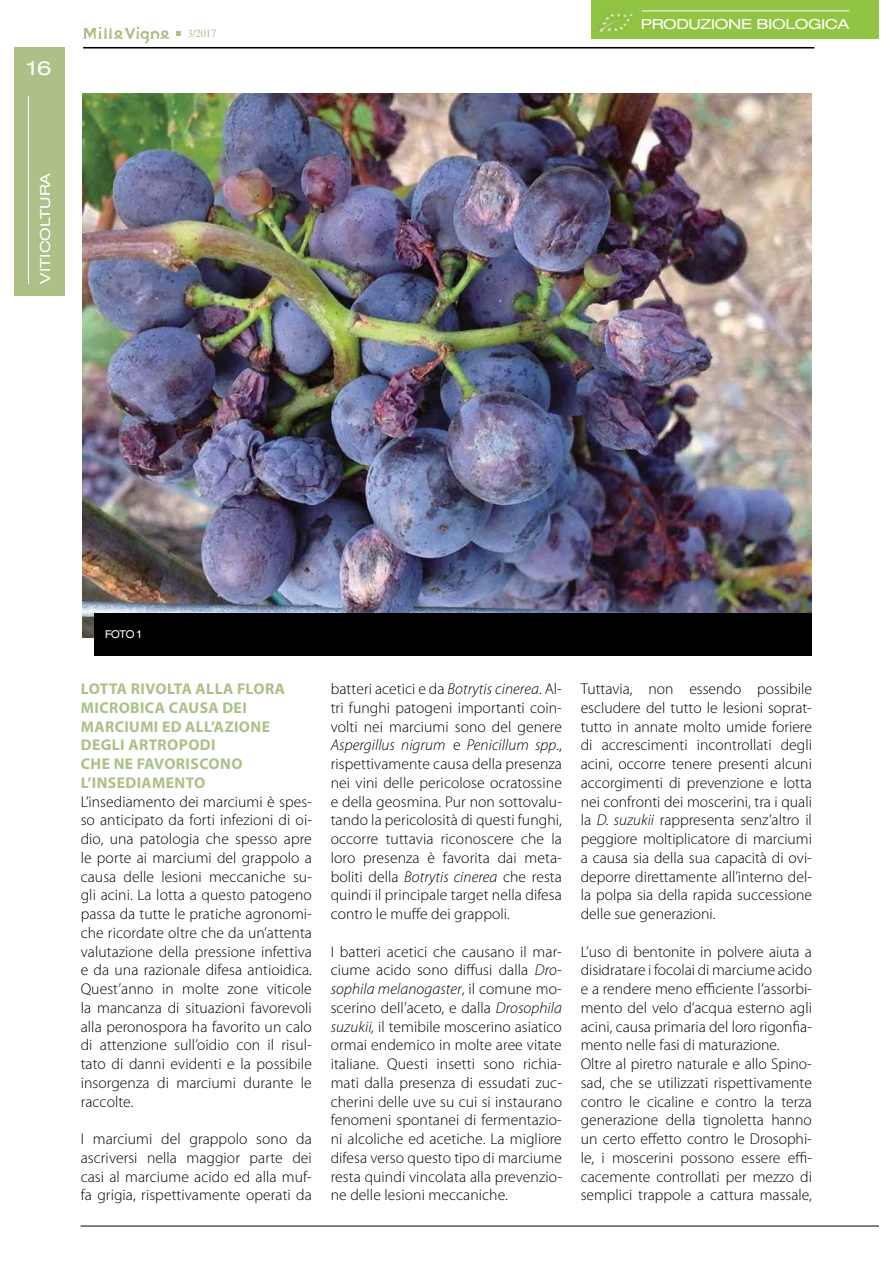
<style>
.page{position:relative;width:893px;height:1263px;background:#fff}
.page>*{position:absolute;margin:0;border:0;box-sizing:border-box;transform-origin:0 0}
.t1{font:expanded 19.5px "Helvetica Neue";color:#fff;scale:1.12 1}
.t2{font:300 15.6px/18.8px "Myriad Pro";color:#000;text-align:justify}
.t3{font:700 15.6px/18.8px "Myriad Pro";letter-spacing:.025em;color:#acc087}
.t4{font:expanded 13.95px "Helvetica Neue";letter-spacing:-.025em;color:#fff;scale:1.12 1}
.t5{font:expanded 13.95px "Helvetica Neue";color:#fff;scale:1.12 1}
.t6{font:10.95px "STIX General";color:#acc087}
.t7{font:expanded 10.8px "Helvetica Neue";color:#fff;scale:.93 1}
.s1{font-style:italic}
</style>
<div class="page">
<div style="left:14px;top:47px;width:51px;height:249px;background:#acc087"></div>
<hr style="left:28px;top:96px;width:1px;height:188px;background:#fff">
<svg style="left:83px;top:27px;width:86px;height:17px"></svg>
<hr style="left:83px;top:47px;width:731px;height:2px;background:#000">
<hr style="left:81px;top:1226px;width:797px;height:1px;background:#000">
<svg style="left:176px;top:31px;width:5px;height:5px"></svg>
<div style="left:591px;top:0;width:287px;height:39px;background:#91c442"></div>
<img style="left:597px;top:7px;width:37px;height:30px">
<hr style="left:642px;top:11px;width:207px;height:1px;background:#fff">
<img style="left:82px;top:93px;width:729px;height:545px">
<div style="left:95px;top:613px;width:716px;height:43px;background:#000"></div>
<p class="t1" style="left:27px;top:61px;width:23px">16</p>
<p class="t5" style="left:40px;top:284px;width:101px;rotate:-90deg">VITICOLTURA</p>
<p class="t6" style="left:187px;top:30px;width:31px">3/2017</p>
<p class="t4" style="left:641px;top:19px;width:188px">PRODUZIONE BIOLOGICA</p>
<p class="t7" style="left:105px;top:630px;width:41px">FOTO 1</p>
<p class="t3" style="left:81px;top:679px;width:206px">LOTTA RIVOLTA ALLA FLORA<br>MICROBICA CAUSA DEI<br>MARCIUMI ED ALL’AZIONE<br>DEGLI ARTROPODI<br>CHE NE FAVORISCONO<br>L’INSEDIAMENTO</p>
<p class="t2" style="left:81px;top:793px;width:233px">L’insediamento dei marciumi è spes&shy;so anticipato da forti infezioni di oi&shy;dio, una patologia che spesso apre le porte ai marciumi del grappolo a causa delle lesioni meccaniche su&shy;gli acini. La lotta a questo patogeno passa da tutte le pratiche agronomi&shy;che ricordate oltre che da un’attenta valutazione della pressione infettiva e da una razionale difesa antioidica.<br>Quest’anno in molte zone viticole la mancanza di situazioni favorevoli alla peronospora ha favorito un calo di attenzione sull’oidio con il risul&shy;tato di danni evidenti e la possibile insorgenza di marciumi durante le raccolte.</p>
<p class="t2" style="left:81px;top:1130px;width:233px">I marciumi del grappolo sono da ascriversi nella maggior parte dei casi al marciume acido ed alla muf&shy;fa grigia, rispettivamente operati da</p>
<p class="t2" style="left:331px;top:680px;width:233px">batteri acetici e da <span class="s1">Botrytis cinerea</span>. Al&shy;tri funghi patogeni importanti coin&shy;volti nei marciumi sono del genere <span class="s1">Aspergillus nigrum</span> e <span class="s1">Penicillum spp</span>., rispettivamente causa della presenza nei vini delle pericolose ocratossine e della geosmina. Pur non sottovalu&shy;tando la pericolosità di questi funghi, occorre tuttavia riconoscere che la loro presenza è favorita dai meta&shy;boliti della <span class="s1">Botrytis cinerea</span> che resta quindi il principale target nella difesa contro le muffe dei grappoli.</p>
<p class="t2" style="left:331px;top:943px;width:233px">I batteri acetici che causano il mar&shy;ciume acido sono diffusi dalla <span class="s1">Dro&shy;sophila melanogaster</span>, il comune mo&shy;scerino dell’aceto, e dalla <span class="s1">Drosophila suzukii,</span> il temibile moscerino asiatico ormai endemico in molte aree vitate italiane. Questi insetti sono richia&shy;mati dalla presenza di essudati zuc&shy;cherini delle uve su cui si instaurano fenomeni spontanei di fermentazio&shy;ni alcoliche ed acetiche. La migliore difesa verso questo tipo di marciume resta quindi vincolata alla prevenzio&shy;ne delle lesioni meccaniche.</p>
<p class="t2" style="left:581px;top:680px;width:233px">Tuttavia, non essendo possibile escludere del tutto le lesioni soprat&shy;tutto in annate molto umide foriere di accrescimenti incontrollati degli acini, occorre tenere presenti alcuni accorgimenti di prevenzione e lotta nei confronti dei moscerini, tra i quali la <span class="s1">D. suzukii</span> rappresenta senz’altro il peggiore moltiplicatore di marciumi a causa sia della sua capacità di ovi&shy;deporre direttamente all’interno del&shy;la polpa sia della rapida successione delle sue generazioni.</p>
<p class="t2" style="left:581px;top:943px;width:233px;text-align:left">L’uso di bentonite in polvere aiuta a disidratare i focolai di marciume acido e a rendere meno efficiente l’assorbi&shy;mento del velo d’acqua esterno agli acini, causa primaria del loro rigonfia&shy;mento nelle fasi di maturazione.<br>Oltre al piretro naturale e allo Spino&shy;sad, che se utilizzati rispettivamente contro le cicaline e contro la terza generazione della tignoletta hanno un certo effetto contro le Drosophi&shy;le, i moscerini possono essere effi&shy;cacemente controllati per mezzo di semplici trappole a cattura massale,</p>
</div>
